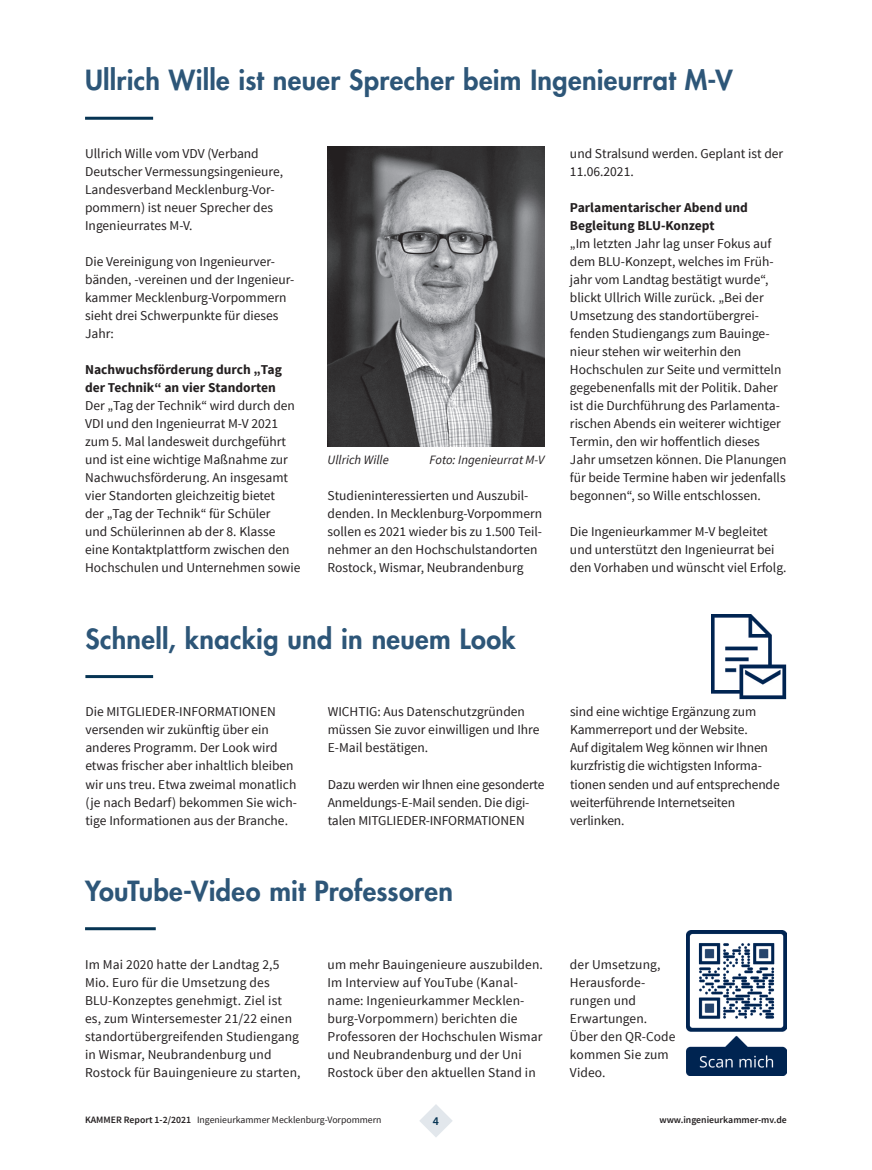
<style>
.page{position:relative;width:872px;height:1170px;background:#fff}
.page>*{position:absolute;margin:0;border:0;box-sizing:border-box;transform-origin:0 0}
.Überschrift_1{font:800 27px "Futura Std";letter-spacing:.01em;color:#2d5678}
.Absatz{font:13.5px/18px "Source Sans Pro";color:#231f20}
.Zwischenüberschrift{font:700 13.5px/18px "Source Sans Pro";color:#231f20}
.Bildunterschrift{font:italic 12.75px "Source Sans Pro";color:#231f20}
.t1{font:600 12px "Source Sans Pro";color:#063453}
.t2{font:9.75px "Source Sans Pro";color:#231f20}
.t3{font:600 9.75px "Source Sans Pro";color:#231f20}
.s1{font-weight:600}
</style>
<div class="page">
<svg style="left:419px;top:1104px;width:34px;height:33px"></svg>
<hr style="left:85px;top:117px;width:68px;height:3px;background:#063453">
<img style="left:327px;top:147px;width:217px;height:299px">
<hr style="left:85px;top:675px;width:68px;height:3px;background:#063453">
<img style="left:686px;top:930px;width:101px;height:145px">
<img style="left:711px;top:614px;width:76px;height:85px">
<hr style="left:85px;top:927px;width:71px;height:3px;background:#063453">
<p class="Überschrift_1" style="left:85px;top:63px;width:649px">Ullrich Wille ist neuer Sprecher beim Ingenieurrat M-V</p>
<p class="Absatz" style="left:85px;top:145px;width:200px">Ullrich Wille vom VDV (Verband<br>Deutscher Vermessungsingenieure,<br>Landesverband Mecklenburg-Vor&shy;pommern) ist neuer Sprecher des<br>Ingenieurrates M-V.</p>
<p class="Absatz" style="left:85px;top:253px;width:211px">Die Vereinigung von Ingenieurver&shy;bänden, -vereinen und der Ingenieur&shy;kammer Mecklenburg-Vorpommern sieht drei Schwerpunkte für dieses<br>Jahr:</p>
<p class="Zwischenüberschrift" style="left:85px;top:361px;width:198px">Nachwuchsförderung durch „Tag der Technik“ an vier Standorten</p>
<p class="Absatz" style="left:85px;top:397px;width:217px">Der „Tag der Technik“ wird durch den VDI und den Ingenieurrat M-V 2021 zum 5. Mal landesweit durchgeführt und ist eine wichtige Maßnahme zur Nachwuchsförderung. An insgesamt vier Standorten gleichzeitig bietet<br>der „Tag der Technik“ für Schüler<br>und Schülerinnen ab der 8. Klasse eine Kontaktplattform zwischen den Hochschulen und Unternehmen sowie</p>
<p class="Bildunterschrift" style="left:327px;top:452px;width:63px">Ullrich Wille</p>
<p class="Bildunterschrift" style="left:429px;top:452px;width:116px">Foto: Ingenieurrat M-V</p>
<p class="Absatz" style="left:327px;top:487px;width:216px">Studieninteressierten und Auszubil&shy;denden. In Mecklenburg-Vorpommern sollen es 2021 wieder bis zu 1.500 Teil&shy;nehmer an den Hochschulstandorten Rostock, Wismar, Neubrandenburg</p>
<p class="Überschrift_1" style="left:85px;top:621px;width:432px">Schnell, knackig und in neuem Look</p>
<p class="Absatz" style="left:85px;top:703px;width:213px">Die MITGLIEDER-INFORMATIONEN versenden wir zukünftig über ein anderes Programm. Der Look wird etwas frischer aber inhaltlich bleiben wir uns treu. Etwa zweimal monatlich (je nach Bedarf) bekommen Sie wich&shy;tige Informationen aus der Branche.</p>
<p class="Absatz" style="left:328px;top:703px;width:213px">WICHTIG: Aus Datenschutzgründen müssen Sie zuvor einwilligen und Ihre<br>E-Mail bestätigen.</p>
<p class="Absatz" style="left:328px;top:775px;width:218px">Dazu werden wir Ihnen eine gesonderte<br>Anmeldungs-E-Mail senden. Die digi&shy;talen MITGLIEDER-INFORMATIONEN</p>
<p class="Überschrift_1" style="left:85px;top:873px;width:369px">YouTube-Video mit Professoren</p>
<p class="Absatz" style="left:570px;top:145px;width:215px">und Stralsund werden. Geplant ist der<br>11.06.2021.</p>
<p class="Zwischenüberschrift" style="left:570px;top:199px;width:179px">Parlamentarischer Abend und<br>Begleitung BLU-Konzept</p>
<p class="Absatz" style="left:570px;top:235px;width:218px">„Im letzten Jahr lag unser Fokus auf dem BLU-Konzept, welches im Früh&shy;jahr vom Landtag bestätigt wurde“, blickt Ullrich Wille zurück. „Bei der Umsetzung des standortübergrei&shy;fenden Studiengangs zum Bauinge&shy;nieur stehen wir weiterhin den Hochschulen zur Seite und vermitteln gegebenenfalls mit der Politik. Daher ist die Durchführung des Parlamenta&shy;rischen Abends ein weiterer wichtiger Termin, den wir hoffentlich dieses Jahr umsetzen können. Die Planungen für beide Termine haben wir jedenfalls begonnen“, so Wille entschlossen.</p>
<p class="Absatz" style="left:570px;top:523px;width:218px">Die Ingenieurkammer M-V begleitet und unterstützt den Ingenieurrat bei den Vorhaben und wünscht viel Erfolg.</p>
<p class="Absatz" style="left:570px;top:703px;width:211px">sind eine wichtige Ergänzung zum<br>Kammerreport und der Website.<br>Auf digitalem Weg können wir Ihnen kurzfristig die wichtigsten Informa&shy;tionen senden und auf entsprechende weiterführende Internetseiten verlinken.</p>
<p class="Absatz" style="left:85px;top:955px;width:217px">Im Mai 2020 hatte der Landtag 2,5<br>Mio. Euro für die Umsetzung des BLU-Konzeptes genehmigt. Ziel ist es, zum Wintersemester 21/22 einen standortübergreifenden Studiengang in Wismar, Neubrandenburg und Rostock für Bauingenieure zu starten,</p>
<p class="Absatz" style="left:327px;top:955px;width:217px">um mehr Bauingenieure auszubilden.<br>Im Interview auf YouTube (Kanal&shy;name: Ingenieurkammer Mecklen&shy;burg-Vorpommern) berichten die Professoren der Hochschulen Wismar und Neubrandenburg und der Uni Rostock über den aktuellen Stand in</p>
<p class="Absatz" style="left:570px;top:955px;width:107px">der Umsetzung,<br>Herausforde&shy;rungen und<br>Erwartungen.<br>Über den QR-Code kommen Sie zum<br>Video.</p>
<p class="t2" style="left:85px;top:1113px;width:298px"><span class="s1">KAMMER Report 1-2/2021</span> Ingenieurkammer Mecklenburg-Vorpommern</p>
<p class="t1" style="left:433px;top:1112px;width:8px">4</p>
<p class="t3" style="left:659px;top:1113px;width:129px">www.ingenieurkammer-mv.de</p>
</div>
